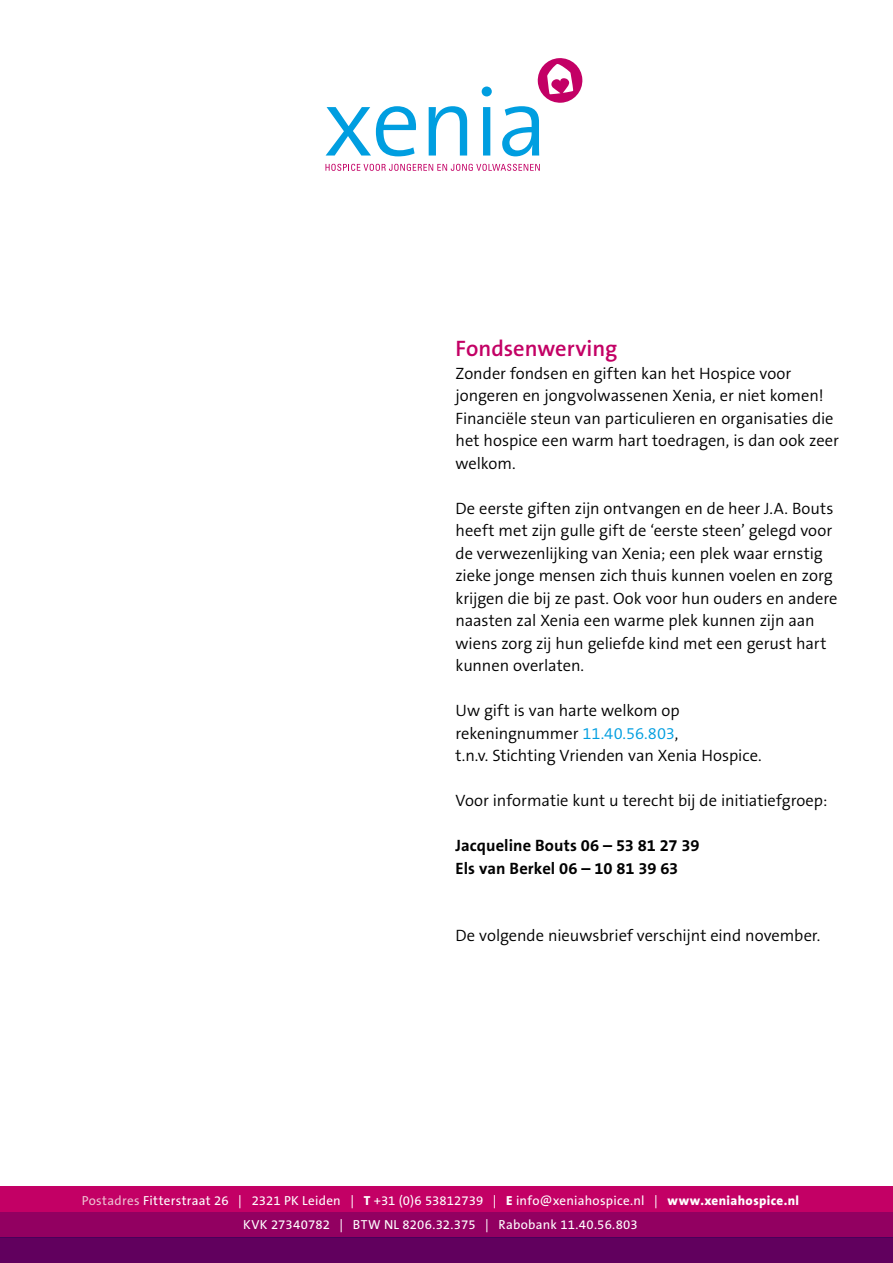
<style>
.page{position:relative;width:893px;height:1263px;background:#fff}
.page>*{position:absolute;margin:0;border:0;box-sizing:border-box;transform-origin:0 0}
.t1{font:600 22.5px "The Sans B6";color:#c30065}
.t2{font:300 16.5px/22.5px "The Sans B4";letter-spacing:-.005em;color:#000}
.t3{font:700 16.5px/22.5px "The Sans B7";letter-spacing:.005em;color:#000}
.t4{font:13.2px/24px "The Sans B5 Plain";letter-spacing:.015em;color:#fff;text-align:center}
.s1{color:#009ee0}
.s2{color:#edc1d1}
.s3{font-family:"The Sans B8";font-weight:800}
</style>
<div class="page">
<svg style="left:325px;top:164px;width:215px;height:7px"></svg>
<svg style="left:326px;top:106px;width:90px;height:50px"></svg>
<svg style="left:429px;top:106px;width:38px;height:50px"></svg>
<svg style="left:482px;top:87px;width:10px;height:69px"></svg>
<svg style="left:502px;top:58px;width:81px;height:98px"></svg>
<div style="left:0;top:1186px;width:893px;height:77px;background:#c30065"></div>
<div style="left:0;top:1212px;width:893px;height:25px;background:#920061"></div>
<div style="left:0;top:1237px;width:893px;height:26px;background:#61005e"></div>
<h1 class="t1" style="left:455px;top:337px;width:163px">Fondsenwerving</h1>
<p class="t2" style="left:455px;top:362px;width:385px">Zonder fondsen en giften kan het Hospice voor jongeren en jongvolwassenen Xenia, er niet komen!<br>Financiële steun van particulieren en organisaties die het hospice een warm hart toedragen, is dan ook zeer welkom.</p>
<p class="t2" style="left:455px;top:497px;width:384px">De eerste giften zijn ontvangen en de heer J.A. Bouts heeft met zijn gulle gift de ‘eerste steen’ gelegd voor de verwezenlijking van Xenia; een plek waar ernstig zieke jonge mensen zich thuis kunnen voelen en zorg krijgen die bij ze past. Ook voor hun ouders en andere naasten zal Xenia een warme plek kunnen zijn aan wiens zorg zij hun geliefde kind met een gerust hart kunnen overlaten.</p>
<p class="t2" style="left:455px;top:700px;width:308px">Uw gift is van harte welkom op rekeningnummer <span class="s1">11.40.56.803</span>,<br>t.n.v. Stichting Vrienden van Xenia Hospice.</p>
<p class="t2" style="left:455px;top:790px;width:373px">Voor informatie kunt u terecht bij de initiatiefgroep:</p>
<p class="t3" style="left:455px;top:835px;width:246px">Jacqueline Bouts 06 – 53 81 27 39<br>Els van Berkel 06 – 10 81 39 63</p>
<p class="t2" style="left:455px;top:925px;width:366px">De volgende nieuwsbrief verschijnt eind november.</p>
<p class="t4" style="left:82px;top:1188px;width:719px"><span class="s2">Postadres</span> Fitterstraat 26 | 2321 PK Leiden | <span class="s3">T</span> +31 (0)6 53812739 | <span class="s3">E</span> info@xeniahospice.nl | <span class="s3">www.xeniahospice.nl<br></span>KVK 27340782 | BTW NL 8206.32.375 | Rabobank 11.40.56.803</p>
</div>
